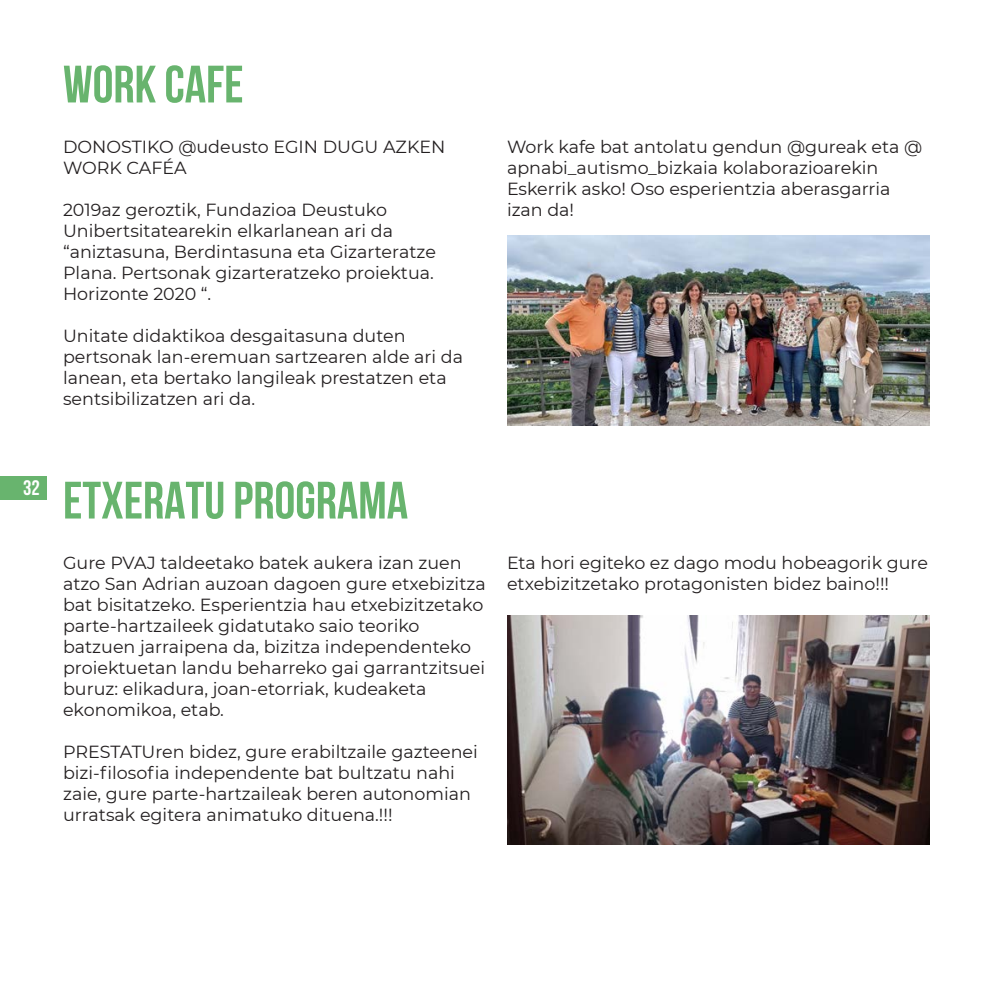
<style>
.page{position:relative;width:993px;height:993px;background:#fff}
.page>*{position:absolute;margin:0;border:0;box-sizing:border-box;transform-origin:0 0}
.t1{font:700 52.5px "Bebas Neue";color:#68b46e}
.t2{font:700 21px "Bebas Neue";color:#fff}
.t3{font:17.5px/21px "Montserrat";color:#231f20}
</style>
<div class="page">
<div style="left:0;top:476px;width:47px;height:24px;background:#68b46e"></div>
<img style="left:507px;top:235px;width:422px;height:191px">
<img style="left:507px;top:615px;width:422px;height:228px">
<p class="t1" style="left:63px;top:55px;width:182px">WORK CAFE</p>
<p class="t3" style="left:63px;top:135px;width:384px">DONOSTIKO @udeusto EGIN DUGU AZKEN<br>WORK CAFÉA</p>
<p class="t3" style="left:63px;top:198px;width:374px">2019az geroztik, Fundazioa Deustuko Unibertsitatearekin elkarlanean ari da “aniztasuna, Berdintasuna eta Gizarteratze Plana. Pertsonak gizarteratzeko proiektua.<br>Horizonte 2020 “.</p>
<p class="t3" style="left:63px;top:324px;width:401px">Unitate didaktikoa desgaitasuna duten pertsonak lan-eremuan sartzearen alde ari da lanean, eta bertako langileak prestatzen eta sentsibilizatzen ari da.</p>
<p class="t3" style="left:507px;top:135px;width:416px">Work kafe bat antolatu gendun @gureak eta @ apnabi_autismo_bizkaia kolaborazioarekin</p>
<p class="t3" style="left:507px;top:177px;width:385px">Eskerrik asko! Oso esperientzia aberasgarria izan da!</p>
<p class="t2" style="left:23px;top:476px;width:18px">32</p>
<p class="t1" style="left:63px;top:471px;width:346px">ETXERATU PROGRAMA</p>
<p class="t3" style="left:63px;top:551px;width:424px">Gure PVAJ taldeetako batek aukera izan zuen atzo San Adrian auzoan dagoen gure etxebizitza bat bisitatzeko. Esperientzia hau etxebizitzetako parte-hartzaileek gidatutako saio teoriko batzuen jarraipena da, bizitza independenteko proiektuetan landu beharreko gai garrantzitsuei buruz: elikadura, joan-etorriak, kudeaketa ekonomikoa, etab.</p>
<p class="t3" style="left:63px;top:740px;width:416px">PRESTATUren bidez, gure erabiltzaile gazteenei bizi-filosofia independente bat bultzatu nahi zaie, gure parte-hartzaileak beren autonomian urratsak egitera animatuko dituena.!!!</p>
<p class="t3" style="left:507px;top:551px;width:422px">Eta hori egiteko ez dago modu hobeagorik gure etxebizitzetako protagonisten bidez baino!!!</p>
</div>
